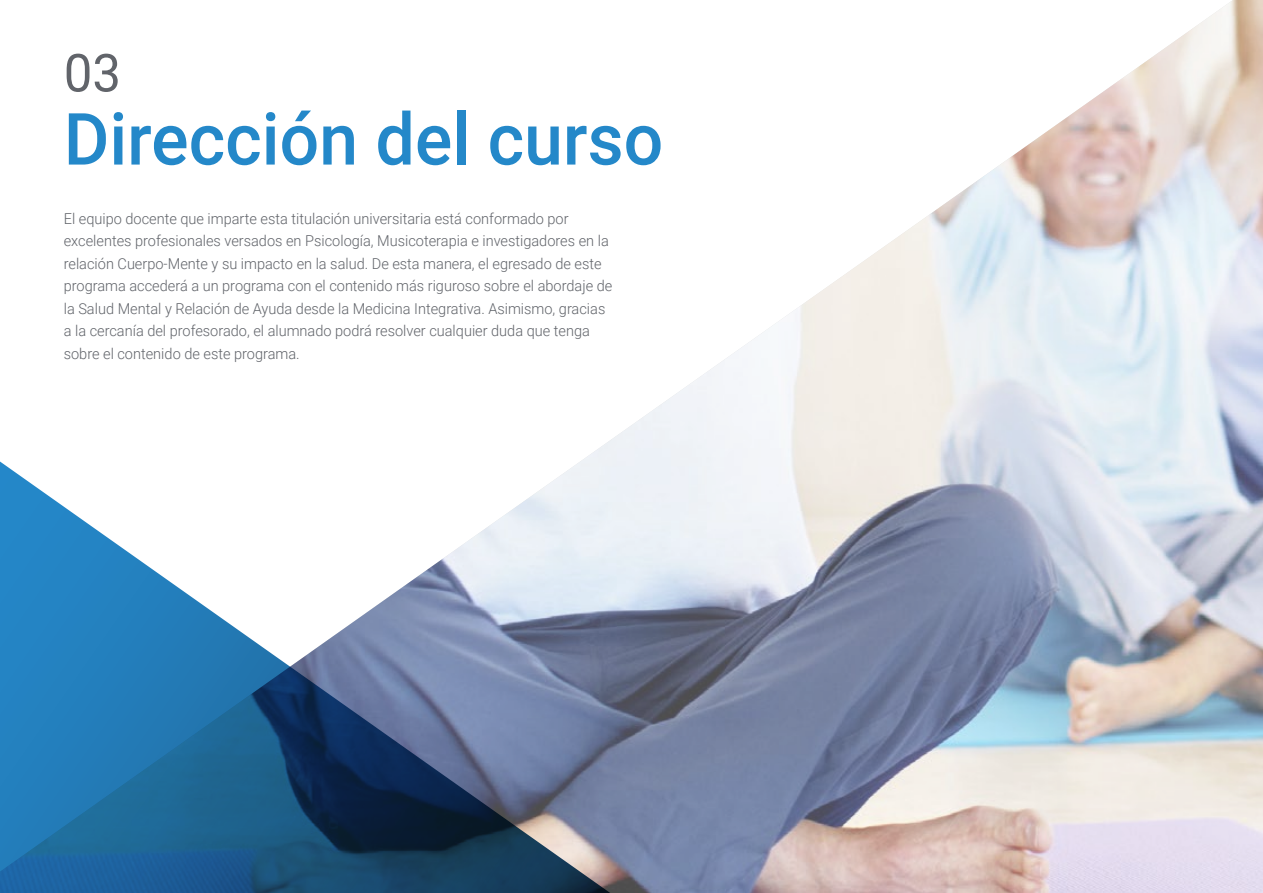
<style>
.page{position:relative;width:1263px;height:893px;background:#fff}
.page>*{position:absolute;margin:0;border:0;box-sizing:border-box;transform-origin:0 0}
.t1{font:500 72px "Roboto";color:#2488c9}
.t2{font:52.5px "Roboto";color:#61646a}
.t3{font:300 15px/22.5px "Roboto";color:#61646a}
</style>
<div class="page">
<img style="left:602px;top:0;width:661px;height:893px">
<svg style="left:0;top:446px;width:640px;height:447px"></svg>
<h2 class="t2" style="left:64px;top:36px;width:59px">03</h2>
<h1 class="t1" style="left:64px;top:89px;width:601px">Dirección del curso</h1>
<p class="t3" style="left:64px;top:207px;width:550px">El equipo docente que imparte esta titulación universitaria está conformado por excelentes profesionales versados en Psicología, Musicoterapia e investigadores en la relación Cuerpo-Mente y su impacto en la salud. De esta manera, el egresado de este programa accederá a un programa con el contenido más riguroso sobre el abordaje de la Salud Mental y Relación de Ayuda desde la Medicina Integrativa. Asimismo, gracias a la cercanía del profesorado, el alumnado podrá resolver cualquier duda que tenga sobre el contenido de este programa.</p>
</div>
